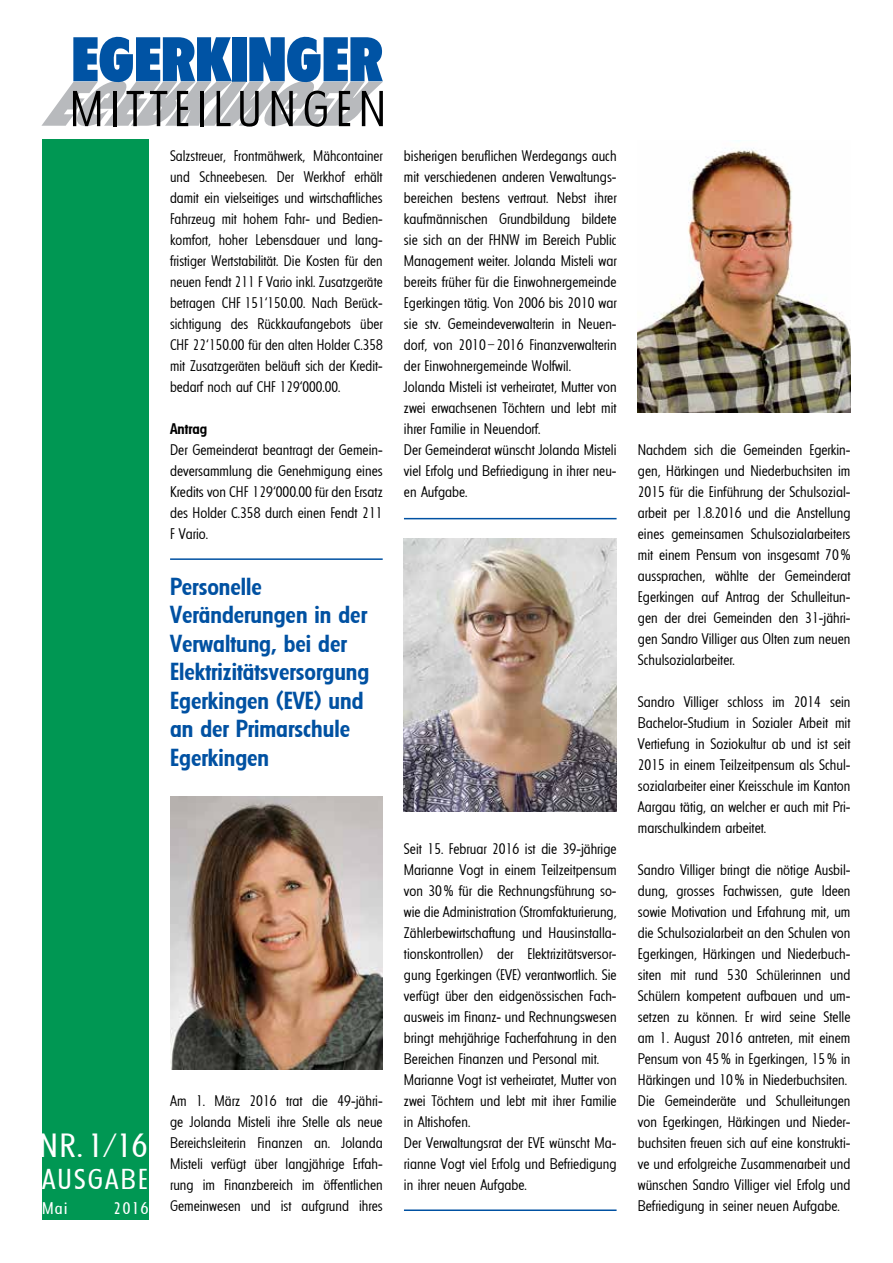
<style>
.page{position:relative;width:893px;height:1263px;background:#fff}
.page>*{position:absolute;margin:0;border:0;box-sizing:border-box;transform-origin:0 0}
.t1{font:32.7px "Florida";color:#fff}
.t2{font:28.05px "Florida";letter-spacing:.08em;color:#fff}
.t3{font:600 24px/28.5px "Florida";color:#0051a2}
.t4{font:16.5px "Florida";letter-spacing:.09em;color:#fff}
.t5{font:300 15px/21px "Florida";color:#000;text-align:justify}
.t6{font:600 15px "Florida";color:#000}
</style>
<div class="page">
<svg style="left:41px;top:37px;width:342px;height:90px"></svg>
<div style="left:42px;top:139px;width:106px;height:1081px;background:#009753"></div>
<img style="left:404px;top:539px;width:213px;height:273px">
<hr style="left:404px;top:518px;width:213px;height:1px;background:#0051a2">
<hr style="left:170px;top:558px;width:213px;height:2px;background:#0051a2">
<hr style="left:404px;top:1209px;width:213px;height:2px;background:#0051a2">
<img style="left:638px;top:148px;width:212px;height:265px">
<img style="left:170px;top:796px;width:213px;height:273px">
<h1 class="t1" style="left:39px;top:1126px;width:110px">NR. 1/16</h1>
<h2 class="t2" style="left:42px;top:1162px;width:107px">AUSGABE</h2>
<p class="t4" style="left:42px;top:1199px;width:27px">Mai</p>
<p class="t4" style="left:114px;top:1199px;width:36px">2016</p>
<p class="t5" style="left:170px;top:145px;width:214px">Salzstreuer, Frontmähwerk, Mähcontainer und Schneebesen. Der Werkhof erhält damit ein vielseitiges und wirtschaftliches Fahrzeug mit hohem Fahr- und Bedien&shy;komfort, hoher Lebensdauer und lang&shy;fristiger Wertstabilität. Die Kosten für den neuen Fendt 211 F Vario inkl. Zusatzgeräte betragen CHF 151‘150.00. Nach Berück&shy;sichtigung des Rückkaufangebots über CHF 22‘150.00 für den alten Holder C.358 mit Zusatzgeräten beläuft sich der Kredit&shy;bedarf noch auf CHF 129‘000.00.</p>
<p class="t6" style="left:170px;top:420px;width:39px">Antrag</p>
<p class="t5" style="left:170px;top:439px;width:214px">Der Gemeinderat beantragt der Gemein&shy;deversammlung die Genehmigung eines Kredits von CHF 129‘000.00 für den Ersatz des Holder C.358 durch einen Fendt 211<br>F Vario.</p>
<h3 class="t3" style="left:170px;top:572px;width:201px">Personelle<br>Veränderungen in der<br>Verwaltung, bei der<br>Elektrizitätsversorgung<br>Egerkingen (EVE) und an der Primarschule<br>Egerkingen</h3>
<p class="t5" style="left:404px;top:145px;width:214px;text-align:left">bisherigen beruflichen Werdegangs auch mit verschiedenen anderen Verwaltungs&shy;bereichen bestens vertraut. Nebst ihrer kaufmännischen Grundbildung bildete sie sich an der FHNW im Bereich Public Management weiter. Jolanda Misteli war bereits früher für die Einwohnergemeinde Egerkingen tätig. Von 2006 bis 2010 war sie stv. Gemeindeverwalterin in Neuen&shy;dorf, von 2010 – 2016 Finanzverwalterin der Einwohnergemeinde Wolfwil.<br>Jolanda Misteli ist verheiratet, Mutter von zwei erwachsenen Töchtern und lebt mit ihrer Familie in Neuendorf.<br>Der Gemeinderat wünscht Jolanda Misteli viel Erfolg und Befriedigung in ihrer neu&shy;en Aufgabe.</p>
<p class="t5" style="left:170px;top:1090px;width:214px">Am 1. März 2016 trat die 49-jähri&shy;ge Jolanda Misteli ihre Stelle als neue Bereichsleiterin Finanzen an. Jolanda Misteli verfügt über langjährige Erfah&shy;rung im Finanzbereich im öffentlichen Gemeinwesen und ist aufgrund ihres</p>
<p class="t5" style="left:404px;top:838px;width:214px;text-align:left">Seit 15. Februar 2016 ist die 39-jährige Marianne Vogt in einem Teilzeitpensum von 30% für die Rechnungsführung so&shy;wie die Administration (Stromfakturierung, Zählerbewirtschaftung und Hausinstalla&shy;tionskontrollen) der Elektrizitätsversor&shy;gung Egerkingen (EVE) verantwortlich. Sie verfügt über den eidgenössischen Fach&shy;ausweis im Finanz- und Rechnungswesen bringt mehrjährige Facherfahrung in den Bereichen Finanzen und Personal mit.<br>Marianne Vogt ist verheiratet, Mutter von zwei Töchtern und lebt mit ihrer Familie in Altishofen.<br>Der Verwaltungsrat der EVE wünscht Ma&shy;rianne Vogt viel Erfolg und Befriedigung in ihrer neuen Aufgabe.</p>
<p class="t5" style="left:638px;top:439px;width:214px">Nachdem sich die Gemeinden Egerkin&shy;gen, Härkingen und Niederbuchsiten im 2015 für die Einführung der Schulsozial&shy;arbeit per 1.8.2016 und die Anstellung eines gemeinsamen Schulsozialarbeiters mit einem Pensum von insgesamt 70% aussprachen, wählte der Gemeinderat Egerkingen auf Antrag der Schulleitun&shy;gen der drei Gemeinden den 31-jähri&shy;gen Sandro Villiger aus Olten zum neuen Schulsozialarbeiter.</p>
<p class="t5" style="left:638px;top:691px;width:214px">Sandro Villiger schloss im 2014 sein Bachelor-Studium in Sozialer Arbeit mit Vertiefung in Soziokultur ab und ist seit 2015 in einem Teilzeitpensum als Schul&shy;sozialarbeiter einer Kreisschule im Kanton Aargau tätig, an welcher er auch mit Pri&shy;marschulkindern arbeitet.</p>
<p class="t5" style="left:638px;top:859px;width:214px;text-align:left">Sandro Villiger bringt die nötige Ausbil&shy;dung, grosses Fachwissen, gute Ideen sowie Motivation und Erfahrung mit, um die Schulsozialarbeit an den Schulen von Egerkingen, Härkingen und Niederbuch&shy;siten mit rund 530 Schülerinnen und Schülern kompetent aufbauen und um&shy;setzen zu können. Er wird seine Stelle am 1. August 2016 antreten, mit einem Pensum von 45% in Egerkingen, 15% in Härkingen und 10% in Niederbuchsiten.<br>Die Gemeinderäte und Schulleitungen von Egerkingen, Härkingen und Nieder&shy;buchsiten freuen sich auf eine konstrukti&shy;ve und erfolgreiche Zusammenarbeit und wünschen Sandro Villiger viel Erfolg und Befriedigung in seiner neuen Aufgabe.</p>
</div>
